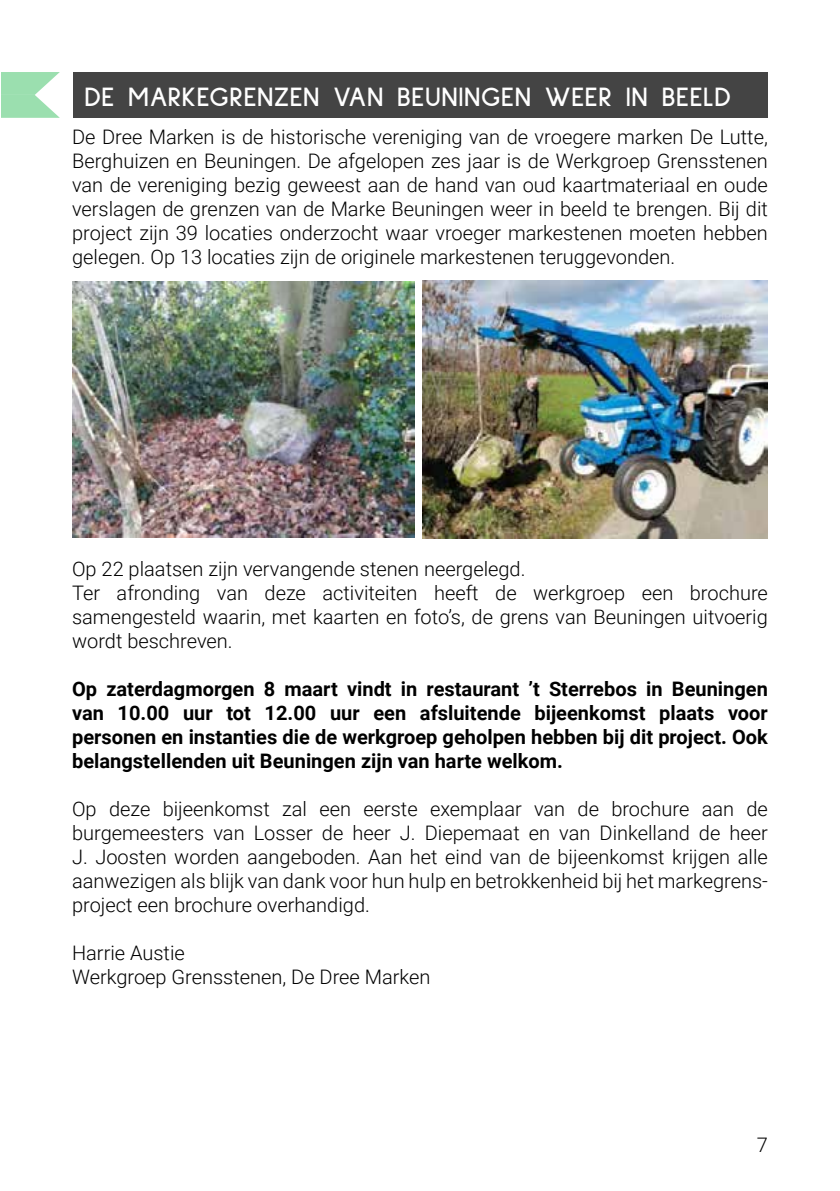
<style>
.page{position:relative;width:840px;height:1191px;background:#fff}
.page>*{position:absolute;margin:0;border:0;box-sizing:border-box;transform-origin:0 0}
.t1{font:700 28px "Sulphur Point";letter-spacing:.02em;color:#fff}
.t2{font:300 20px/24px "Roboto";color:#000;text-align:justify}
.t3{font:700 20px/24px "Roboto";color:#000;text-align:justify}
</style>
<div class="page">
<div style="left:73px;top:72px;width:694px;height:46px;background:#444"></div>
<svg style="left:1px;top:72px;width:59px;height:46px"></svg>
<img style="left:72px;top:281px;width:342px;height:257px">
<img style="left:423px;top:281px;width:344px;height:258px">
<h1 class="t1" style="left:84px;top:81px;width:647px">DE MARKEGRENZEN VAN BEUNINGEN WEER IN BEELD</h1>
<p class="t2" style="left:72px;top:124px;width:697px">De Dree Marken is de historische vereniging van de vroegere marken De Lutte, Berghuizen en Beuningen. De afgelopen zes jaar is de Werkgroep Grensstenen van de vereniging bezig geweest aan de hand van oud kaartmateriaal en oude verslagen de grenzen van de Marke Beuningen weer in beeld te brengen. Bij dit project zijn 39 locaties onderzocht waar vroeger markestenen moeten hebben gelegen. Op 13 locaties zijn de originele markestenen teruggevonden.</p>
<p class="t2" style="left:72px;top:556px;width:697px;text-align:left">Op 22 plaatsen zijn vervangende stenen neergelegd.<br>Ter afronding van deze activiteiten heeft de werkgroep een brochure samengesteld waarin, met kaarten en foto’s, de grens van Beuningen uitvoerig wordt beschreven.</p>
<p class="t3" style="left:72px;top:676px;width:697px">Op zaterdagmorgen 8 maart vindt in restaurant ’t Sterrebos in Beuningen van 10.00 uur tot 12.00 uur een afsluitende bijeenkomst plaats voor personen en instanties die de werkgroep geholpen hebben bij dit project. Ook belangstellenden uit Beuningen zijn van harte welkom.</p>
<p class="t2" style="left:72px;top:796px;width:697px">Op deze bijeenkomst zal een eerste exemplaar van de brochure aan de burgemeesters van Losser de heer J. Diepemaat en van Dinkelland de heer J. Joosten worden aangeboden. Aan het eind van de bijeenkomst krijgen alle aanwezigen als blijk van dank voor hun hulp en betrokkenheid bij het markegrens&shy;project een brochure overhandigd.</p>
<p class="t2" style="left:72px;top:940px;width:360px">Harrie Austie<br>Werkgroep Grensstenen, De Dree Marken</p>
<p class="t2" style="left:756px;top:1132px;width:13px">7</p>
</div>
